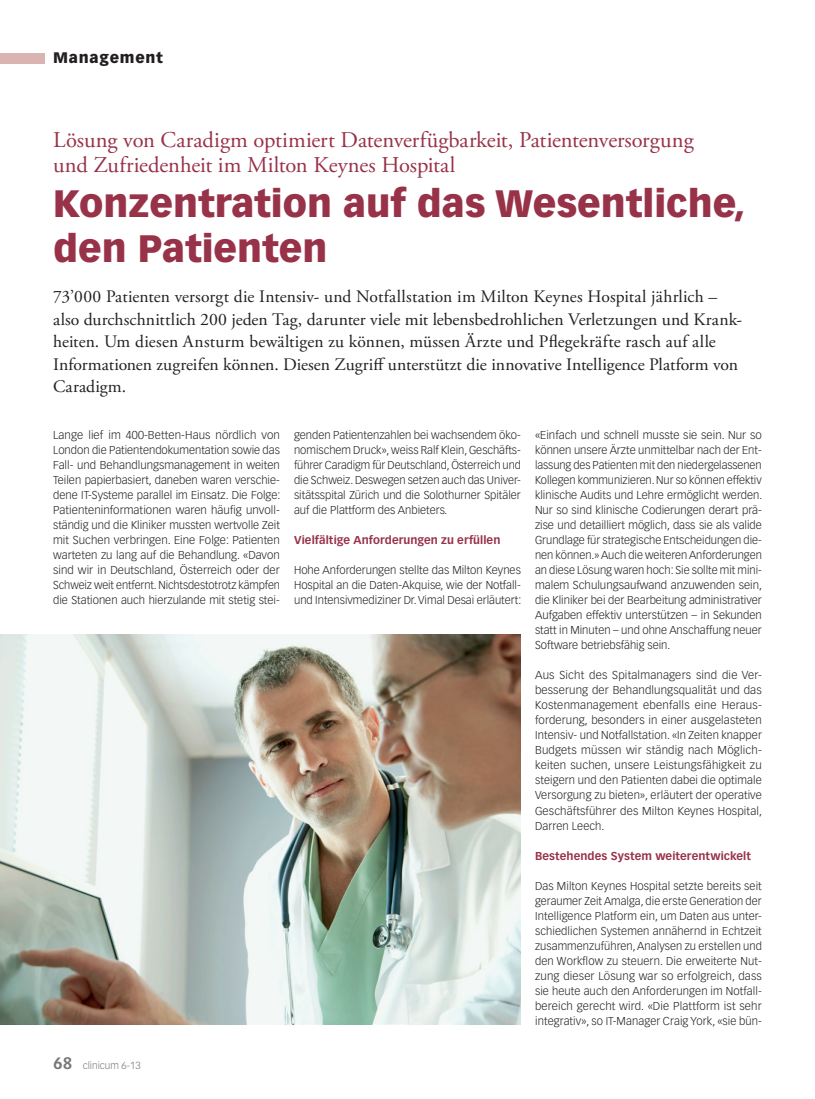
<style>
.page{position:relative;width:815px;height:1099px;background:#fff}
.page>*{position:absolute;margin:0;border:0;box-sizing:border-box;transform-origin:0 0}
.t1{font:900 37.5px/45px "Vectora LT Std";color:#983249}
.t2{font:22.5px/25px "Adobe Garamond Pro";letter-spacing:-.005em;color:#983249}
.t3{font:17.5px/22.5px "Adobe Garamond Pro";letter-spacing:.005em;color:#231f20}
.t4{font:900 15px "Vectora LT Std";letter-spacing:.05em;color:#231f20}
.t5{font:300 11.25px/15px "Vectora LT Std";color:#231f20;text-align:justify}
.t6{font:700 11.25px "Vectora LT Std";letter-spacing:.005em;color:#983249}
.t7{font:300 10px "Vectora LH";color:#76787b}
.s1{font-weight:700;font-size:16.25px}
</style>
<div class="page">
<div style="left:0;top:53px;width:45px;height:10px;background:#d9b4b3"></div>
<img style="left:0;top:634px;width:521px;height:390px">
<h3 class="t4" style="left:53px;top:49px;width:111px">Management</h3>
<h2 class="t2" style="left:53px;top:128px;width:642px">Lösung von Caradigm optimiert Datenverfügbarkeit, Patientenversorgung und Zufriedenheit im Milton Keynes Hospital</h2>
<h1 class="t1" style="left:53px;top:180px;width:694px">Konzentration auf das Wesentliche, den Patienten</h1>
<p class="t3" style="left:53px;top:286px;width:689px">73’000 Patienten versorgt die Intensiv- und Notfallstation im Milton Keynes Hospital jährlich – also durchschnittlich 200 jeden Tag, darunter viele mit lebensbedrohlichen Verletzungen und Krank&shy;heiten. Um diesen Ansturm bewältigen zu können, müssen Ärzte und Pflegekräfte rasch auf alle Informationen zugreifen können. Diesen Zugriff unterstützt die innovative Intelligence Platform von Caradigm.</p>
<p class="t5" style="left:535px;top:428px;width:229px">«Einfach und schnell musste sie sein. Nur so können unsere Ärzte unmittelbar nach der Ent&shy;lassung des Patienten mit den niedergelassenen Kollegen kommunizieren. Nur so können effektiv klinische Audits und Lehre ermöglicht werden.<br>Nur so sind klinische Codierungen derart prä&shy;zise und detailliert möglich, dass sie als valide Grundlage für strategische Entscheidungen die&shy;nen können.» Auch die weiteren Anforderungen an diese Lösung waren hoch: Sie sollte mit mini&shy;malem Schulungsaufwand anzuwenden sein, die Kliniker bei der Bearbeitung administrativer Aufgaben effektiv unterstützen – in Sekunden statt in Minuten – und ohne Anschaffung neuer Software betriebsfähig sein.</p>
<p class="t5" style="left:535px;top:668px;width:229px">Aus Sicht des Spitalmanagers sind die Ver&shy;besserung der Behandlungsqualität und das Kostenmanagement ebenfalls eine Heraus&shy;forderung, besonders in einer ausgelasteten Intensiv- und Notfallstation. «In Zeiten knapper Budgets müssen wir ständig nach Möglich&shy;keiten suchen, unsere Leistungsfähigkeit zu steigern und den Patienten dabei die optimale Versorgung zu bieten», erläutert der operative Geschäftsführer des Milton Keynes Hospital, Darren Leech.</p>
<p class="t6" style="left:535px;top:848px;width:218px">Bestehendes System weiterentwickelt</p>
<p class="t5" style="left:535px;top:878px;width:228px">Das Milton Keynes Hospital setzte bereits seit geraumer Zeit Amalga, die erste Generation der Intelligence Platform ein, um Daten aus unter&shy;schiedlichen Systemen annähernd in Echtzeit zusammenzuführen, Analysen zu erstellen und den Workflow zu steuern. Die erweiterte Nut&shy;zung dieser Lösung war so erfolgreich, dass sie heute auch den Anforderungen im Notfall&shy;bereich gerecht wird. «Die Plattform ist sehr integrativ», so IT-Manager Craig York, «sie bün-</p>
<p class="t5" style="left:53px;top:428px;width:229px">Lange lief im 400-Betten-Haus nördlich von London die Patientendokumentation sowie das Fall- und Behandlungsmanagement in weiten Teilen papierbasiert, daneben waren verschie&shy;dene IT-Systeme parallel im Einsatz. Die Folge:<br>Patienteninformationen waren häufig unvoll&shy;ständig und die Kliniker mussten wertvolle Zeit mit Suchen verbringen. Eine Folge: Patienten warteten zu lang auf die Behandlung. «Davon sind wir in Deutschland, Österreich oder der Schweiz weit entfernt. Nichtsdestotrotz kämpfen die Stationen auch hierzulande mit stetig stei-</p>
<p class="t5" style="left:294px;top:428px;width:228px">genden Patientenzahlen bei wachsendem öko&shy;nomischem Druck», weiss Ralf Klein, Geschäfts&shy;führer Caradigm für Deutschland, Österreich und die Schweiz. Deswegen setzen auch das Univer&shy;sitätsspital Zürich und die Solothurner Spitäler auf die Plattform des Anbieters.</p>
<p class="t6" style="left:294px;top:533px;width:208px">Vielfältige Anforderungen zu erfüllen</p>
<p class="t5" style="left:294px;top:563px;width:229px">Hohe Anforderungen stellte das Milton Keynes Hospital an die Daten-Akquise, wie der Notfall&shy;und Intensivmediziner Dr. Vimal Desai erläutert:</p>
<p class="t7" style="left:53px;top:1059px;width:89px"><span class="s1">68</span> clinicum 6-13</p>
</div>
